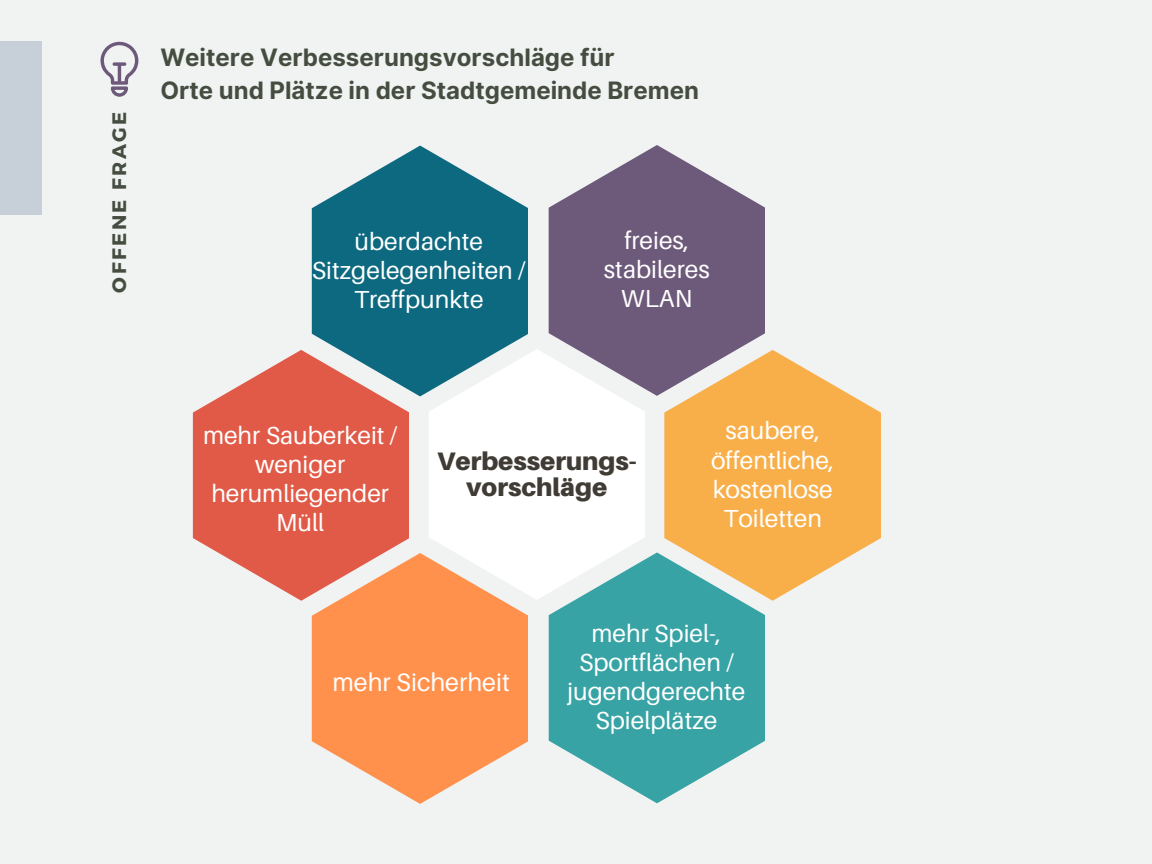
<style>
.page{position:relative;width:1152px;height:864px;background:#f1f2f2}
.page>*{position:absolute;margin:0;border:0;box-sizing:border-box;transform-origin:0 0}
.t1{font:900 25.35px/26.4px "Aileron";color:#403c35;text-align:center}
.t2{font:25.2px "Aileron";color:#fff}
.t3{font:24.6px/29.1px "Aileron";color:#fff;text-align:center}
.t4{font:700 24px/32.7px "Inter";color:#454d40}
.t5{font:700 19.5px "Montserrat";letter-spacing:.125em;color:#454d40}
</style>
<div class="page">
<div style="left:0;top:41px;width:42px;height:174px;background:#c7d0d8"></div>
<div style="left:429px;top:350px;width:215px;height:249px;background:#fff"></div>
<svg style="left:312px;top:146px;width:216px;height:250px;fill:#0c6980"></svg>
<svg style="left:312px;top:553px;width:216px;height:251px;fill:#ff914d"></svg>
<svg style="left:549px;top:145px;width:216px;height:251px;fill:#6d597a"></svg>
<svg style="left:549px;top:552px;width:216px;height:251px;fill:#38a3a5"></svg>
<svg style="left:193px;top:350px;width:216px;height:251px;fill:#e05a47"></svg>
<svg style="left:664px;top:350px;width:216px;height:251px;fill:#f9af49"></svg>
<svg style="left:100px;top:42px;width:38px;height:55px"></svg>
<p class="t5" style="left:106px;top:293px;width:182px;rotate:-90deg">OFFENE FRAGE</p>
<p class="t4" style="left:160px;top:41px;width:540px">Weitere Verbesserungsvorschläge für<br>Orte und Plätze in der Stadtgemeinde Bremen</p>
<p class="t3" style="left:312px;top:226px;width:215px">überdachte<br>Sitzgelegenheiten /<br>Treffpunkte</p>
<p class="t3" style="left:604px;top:225px;width:107px">freies, stabileres<br>WLAN</p>
<p class="t3" style="left:203px;top:420px;width:196px">mehr Sauberkeit / weniger herumliegender<br>Müll</p>
<p class="t1" style="left:437px;top:447px;width:202px">Verbesserungs&shy;vorschläge</p>
<p class="t3" style="left:711px;top:416px;width:125px">saubere, öffentliche, kostenlose<br>Toiletten</p>
<p class="t2" style="left:332px;top:667px;width:179px">mehr Sicherheit</p>
<p class="t3" style="left:567px;top:618px;width:180px">mehr Spiel-,<br>Sportflächen / jugendgerechte<br>Spielplätze</p>
</div>
